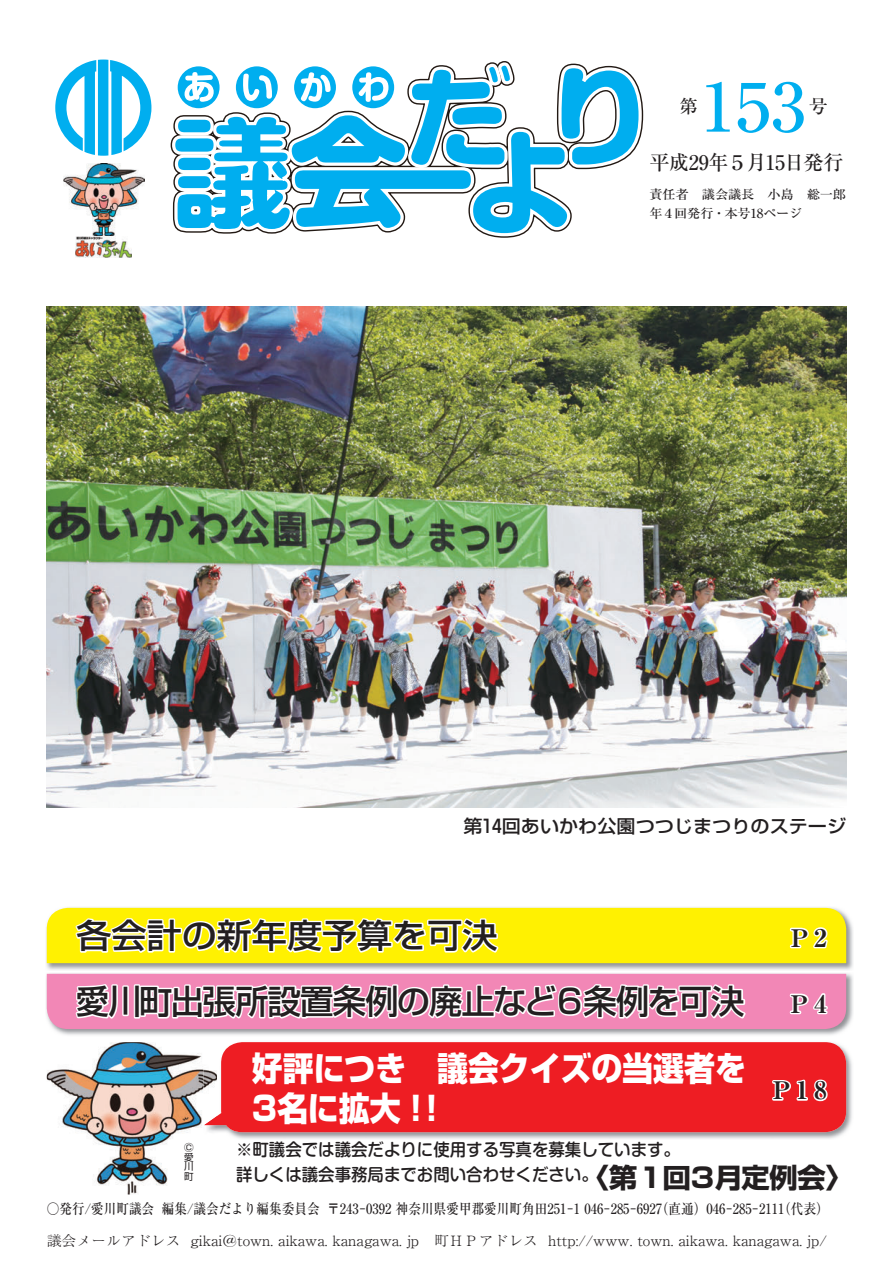
<style>
.page{position:relative;width:893px;height:1263px;background:#fff}
.page>*{position:absolute;margin:0;border:0;box-sizing:border-box;transform-origin:0 0}
.t1{font:500 66.6px "Ryumin Pro";color:#00aeef;scale:1.05 1}
.t2{font:800 33.3px/39.3px "Shin Go Pro";color:#fff;scale:.93 1}
.t3{font:500 33.3px "Shin Go Pro";letter-spacing:-.04em;color:#231f20}
.t4{font:500 33.3px "Shin Go Pro";color:#231f20;scale:1.05 1}
.t5{font:700 27.3px "Shin Go Pro";letter-spacing:-.07em;color:#231f20;scale:1.05 1}
.t6{font:700 expanded 24.3px "Ryumin Pro";letter-spacing:.225em;color:#231f20;scale:1.05 1}
.t7{font:500 20.25px "Ryumin Pro";letter-spacing:-.025em;color:#231f20}
.t8{font:500 18.15px "Shin Go Pro";color:#231f20;scale:1.05 1}
.t9{font:500 18.15px "Ryumin Pro";color:#231f20;scale:1.05 1}
.t10{font:500 17.1px/25.5px "Shin M Go Pro";color:#231f20;scale:.96 1}
.t11{font:300 14.1px "Ryumin Pro";color:#231f20;scale:1.05 1}
.t12{font:500 14.1px "Ryumin Pro";color:#231f20;scale:.89 1}
.t13{font:500 12.6px/19.2px "Ryumin Pro";letter-spacing:-.02em;color:#231f20;scale:1.05 1}
.t14{font:9.6px/9.6px "Shin Go Pro";color:#231f20;text-align:justify}
</style>
<div class="page">
<img style="left:47px;top:306px;width:799px;height:502px">
<img style="left:227px;top:1051px;width:625px;height:88px">
<div style="left:217px;top:1042px;width:629px;height:90px;background:#ee1d23"></div>
<img style="left:64px;top:164px;width:81px;height:71px">
<img style="left:76px;top:236px;width:56px;height:21px">
<img style="left:46px;top:907px;width:807px;height:128px">
<svg style="left:47px;top:908px;width:799px;height:55px"></svg>
<svg style="left:771px;top:1078px;width:58px;height:25px"></svg>
<svg style="left:47px;top:974px;width:799px;height:55px"></svg>
<svg style="left:55px;top:60px;width:96px;height:96px"></svg>
<svg style="left:170px;top:61px;width:677px;height:285px"></svg>
<img style="left:47px;top:1042px;width:156px;height:152px">
<img style="left:203px;top:1069px;width:14px;height:63px">
<svg style="left:204px;top:1116px;width:13px;height:9px"></svg>
<p class="t9" style="left:679px;top:92px;width:20px">第</p>
<p class="t1" style="left:701px;top:54px;width:102px">153</p>
<p class="t9" style="left:809px;top:92px;width:20px">号</p>
<p class="t7" style="left:649px;top:147px;width:196px">平成29年５月15日発行</p>
<p class="t13" style="left:649px;top:183px;width:189px">責任者　議会議長　小島　総一郎年４回発行・本号18ページ</p>
<p class="t8" style="left:463px;top:811px;width:366px">第14回あいかわ公園つつじまつりのステージ</p>
<p class="t4" style="left:77px;top:908px;width:402px">各会計の新年度予算を可決</p>
<p class="t3" style="left:76px;top:974px;width:670px">愛川町出張所設置条例の廃止など６条例を可決</p>
<p class="t2" style="left:252px;top:1045px;width:533px">好評につき　議会クイズの当選者を<br>3名に拡大！！</p>
<p class="t6" style="left:791px;top:919px;width:36px">P2</p>
<p class="t6" style="left:791px;top:984px;width:36px">P4</p>
<p class="t6" style="left:773px;top:1071px;width:53px">P18</p>
<p class="t14" style="left:184px;top:1141px;width:11px">Ⓒ愛川町</p>
<p class="t10" style="left:236px;top:1134px;width:464px">※町議会では議会だよりに使用する写真を募集しています。詳しくは議会事務局までお問い合わせください。</p>
<p class="t5" style="left:581px;top:1156px;width:262px">〈第１回３月定例会〉</p>
<p class="t12" style="left:47px;top:1198px;width:880px">○発行/愛川町議会編集/議会だより編集委員会〒243－0392 神奈川県愛甲郡愛川町角田251－1 046－285－6927（直通）046－285－2111（代表）</p>
<p class="t11" style="left:47px;top:1230px;width:744px">議会メールアドレス gikai＠town. aikawa. kanagawa. jp　町ＨＰアドレス http://www. town. aikawa. kanagawa. jp/</p>
</div>
